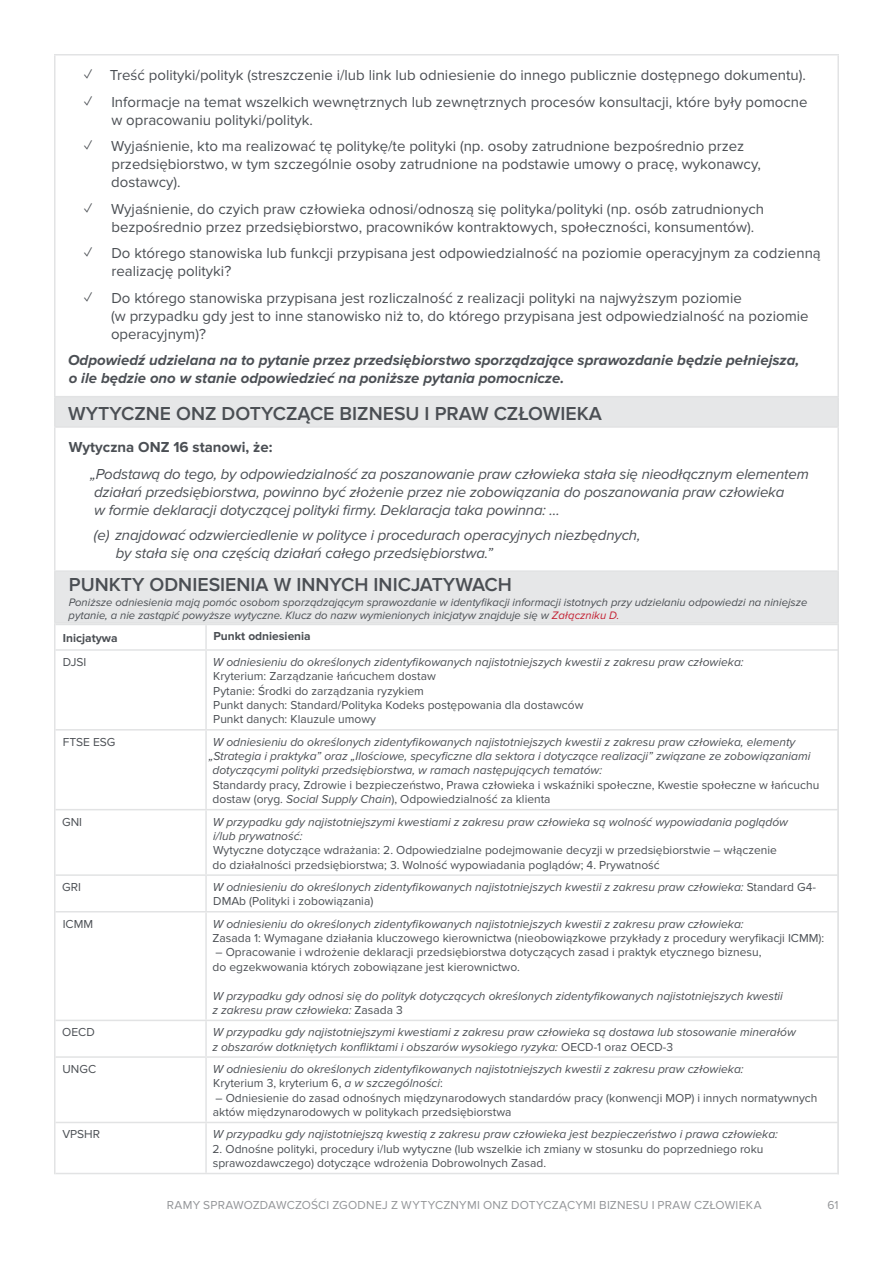
<style>
.page{position:relative;width:893px;height:1263px;background:#fff}
.page>*{position:absolute;margin:0;border:0;box-sizing:border-box;transform-origin:0 0}
.t1{font:600 19.5px "Proxima Nova";color:#4b4f54}
.t2{font:15px/18px "Proxima Nova";color:#4b4f54}
.t3{font:italic 15px/18px "Proxima Nova";letter-spacing:-.01em;color:#4b4f54}
.t4{font:italic 700 15px/18px "Proxima Nova";color:#4b4f54}
.t5{font:700 15px "Proxima Nova";color:#4b4f54}
.t6{font:italic 12px/14.4px "Proxima Nova";color:#4b4f54}
.t7{font:12px/14.4px "Proxima Nova";color:#4b4f54}
.t8{font:12px "Proxima Nova";letter-spacing:.02em;color:#939598}
.t9{font:700 12px "Proxima Nova";color:#4b4f54}
.t10{font:italic 11.25px/12.8px "Proxima Nova";color:#4b4f54}
.s1{color:#c32032}
.s2{font-style:italic}
.s3{font-style:normal}
</style>
<div class="page">
<svg style="left:56px;top:397px;width:781px;height:225px"></svg>
<hr style="left:54px;top:570px;width:785px;height:2px;background:#e2e3e4">
<hr style="left:54px;top:572px;width:2px;height:50px;background:#e2e3e4">
<hr style="left:837px;top:572px;width:2px;height:50px;background:#e2e3e4">
<hr style="left:54px;top:622px;width:785px;height:2px;background:#e2e3e4">
<hr style="left:54px;top:428px;width:2px;height:142px;background:#e2e3e4">
<hr style="left:837px;top:428px;width:2px;height:142px;background:#e2e3e4">
<hr style="left:54px;top:624px;width:2px;height:550px;background:#e2e3e4">
<hr style="left:837px;top:624px;width:2px;height:550px;background:#e2e3e4">
<hr style="left:54px;top:397px;width:2px;height:29px;background:#e2e3e4">
<hr style="left:837px;top:397px;width:2px;height:29px;background:#e2e3e4">
<hr style="left:54px;top:426px;width:785px;height:2px;background:#e2e3e4">
<hr style="left:54px;top:54px;width:785px;height:2px;background:#e2e3e4">
<hr style="left:54px;top:55px;width:2px;height:341px;background:#e2e3e4">
<hr style="left:837px;top:55px;width:2px;height:341px;background:#e2e3e4">
<hr style="left:54px;top:396px;width:785px;height:1px;background:#e2e3e4">
<hr style="left:56px;top:1173px;width:150px;height:1px;background:#e2e3e4">
<hr style="left:56px;top:624px;width:150px;height:1px;background:#e2e3e4">
<hr style="left:206px;top:624px;width:632px;height:1px;background:#e2e3e4">
<hr style="left:205px;top:625px;width:2px;height:24px;background:#e2e3e4">
<hr style="left:56px;top:649px;width:150px;height:2px;background:#e2e3e4">
<hr style="left:206px;top:649px;width:632px;height:2px;background:#e2e3e4">
<hr style="left:205px;top:651px;width:2px;height:78px;background:#e2e3e4">
<hr style="left:56px;top:729px;width:150px;height:1px;background:#e2e3e4">
<hr style="left:206px;top:729px;width:633px;height:1px;background:#e2e3e4">
<hr style="left:205px;top:730px;width:2px;height:79px;background:#e2e3e4">
<hr style="left:56px;top:809px;width:150px;height:1px;background:#e2e3e4">
<hr style="left:206px;top:809px;width:633px;height:1px;background:#e2e3e4">
<hr style="left:205px;top:810px;width:2px;height:64px;background:#e2e3e4">
<hr style="left:56px;top:874px;width:150px;height:2px;background:#e2e3e4">
<hr style="left:206px;top:874px;width:633px;height:2px;background:#e2e3e4">
<hr style="left:205px;top:876px;width:2px;height:35px;background:#e2e3e4">
<hr style="left:56px;top:911px;width:150px;height:1px;background:#e2e3e4">
<hr style="left:206px;top:911px;width:633px;height:1px;background:#e2e3e4">
<hr style="left:205px;top:912px;width:2px;height:108px;background:#e2e3e4">
<hr style="left:56px;top:1020px;width:150px;height:1px;background:#e2e3e4">
<hr style="left:206px;top:1020px;width:633px;height:1px;background:#e2e3e4">
<hr style="left:205px;top:1021px;width:2px;height:35px;background:#e2e3e4">
<hr style="left:56px;top:1056px;width:150px;height:2px;background:#e2e3e4">
<hr style="left:206px;top:1056px;width:633px;height:2px;background:#e2e3e4">
<hr style="left:205px;top:1058px;width:2px;height:64px;background:#e2e3e4">
<hr style="left:56px;top:1122px;width:150px;height:1px;background:#e2e3e4">
<hr style="left:206px;top:1122px;width:633px;height:1px;background:#e2e3e4">
<hr style="left:205px;top:1123px;width:2px;height:50px;background:#e2e3e4">
<hr style="left:206px;top:1173px;width:633px;height:1px;background:#e2e3e4">
<p class="t2" style="left:84px;top:66px;width:723px">✓ Treść polityki/polityk (streszczenie i/lub link lub odniesienie do innego publicznie dostępnego dokumentu).</p>
<p class="t2" style="left:111px;top:93px;width:698px;text-indent:-27px">✓ Informacje na temat wszelkich wewnętrznych lub zewnętrznych procesów konsultacji, które były pomocne w opracowaniu polityki/polityk.</p>
<p class="t2" style="left:111px;top:137px;width:651px;text-indent:-27px">✓ Wyjaśnienie, kto ma realizować tę politykę/te polityki (np. osoby zatrudnione bezpośrednio przez przedsiębiorstwo, w tym szczególnie osoby zatrudnione na podstawie umowy o pracę, wykonawcy, dostawcy).</p>
<p class="t2" style="left:111px;top:200px;width:654px;text-indent:-27px">✓ Wyjaśnienie, do czyich praw człowieka odnosi/odnoszą się polityka/polityki (np. osób zatrudnionych bezpośrednio przez przedsiębiorstwo, pracowników kontraktowych, społeczności, konsumentów).</p>
<p class="t2" style="left:111px;top:244px;width:711px;text-indent:-27px">✓ Do którego stanowiska lub funkcji przypisana jest odpowiedzialność na poziomie operacyjnym za codzienną realizację polityki?</p>
<p class="t2" style="left:111px;top:289px;width:699px;text-indent:-27px">✓ Do którego stanowiska przypisana jest rozliczalność z realizacji polityki na najwyższym poziomie<br>(w przypadku gdy jest to inne stanowisko niż to, do którego przypisana jest odpowiedzialność na poziomie operacyjnym)?</p>
<p class="t4" style="left:68px;top:352px;width:733px">Odpowiedź udzielana na to pytanie przez przedsiębiorstwo sporządzające sprawozdanie będzie pełniejsza, o ile będzie ono w stanie odpowiedzieć na poniższe pytania pomocnicze.</p>
<h1 class="t1" style="left:68px;top:402px;width:535px">WYTYCZNE ONZ DOTYCZĄCE BIZNESU I PRAW CZŁOWIEKA</h1>
<p class="t5" style="left:69px;top:439px;width:205px">Wytyczna ONZ 16 stanowi, że:</p>
<p class="t3" style="left:90px;top:465px;width:720px">„Podstawą do tego, by odpowiedzialność za poszanowanie praw człowieka stała się nieodłącznym elementem działań przedsiębiorstwa, powinno być złożenie przez nie zobowiązania do poszanowania praw człowieka<br>w formie deklaracji dotyczącej polityki firmy. Deklaracja taka powinna: …</p>
<p class="t3" style="left:116px;top:526px;width:526px;text-indent:-22px">(e) znajdować odzwierciedlenie w polityce i procedurach operacyjnych niezbędnych, by stała się ona częścią działań całego przedsiębiorstwa.”</p>
<h1 class="t1" style="left:69px;top:573px;width:445px">PUNKTY ODNIESIENIA W INNYCH INICJATYWACH</h1>
<p class="t10" style="left:69px;top:596px;width:740px">Poniższe odniesienia mają pomóc osobom sporządzającym sprawozdanie w identyfikacji informacji istotnych przy udzielaniu odpowiedzi na niniejsze pytanie, a nie zastąpić powyższe wytyczne. Klucz do nazw wymienionych inicjatyw znajduje się w <span class="s1">Załączniku D.</span></p>
<p class="t9" style="left:63px;top:631px;width:56px">Inicjatywa</p>
<p class="t9" style="left:213px;top:629px;width:99px">Punkt odniesienia</p>
<p class="t7" style="left:63px;top:655px;width:25px">DJSI</p>
<p class="t6" style="left:213px;top:655px;width:532px">W odniesieniu do określonych zidentyfikowanych najistotniejszych kwestii z zakresu praw człowieka:</p>
<p class="t7" style="left:213px;top:669px;width:372px">Kryterium: Zarządzanie łańcuchem dostaw<br>Pytanie: Środki do zarządzania ryzykiem<br>Punkt danych: Standard/Polityka Kodeks postępowania dla dostawców Punkt danych: Klauzule umowy</p>
<p class="t7" style="left:63px;top:735px;width:54px">FTSE ESG</p>
<p class="t6" style="left:213px;top:735px;width:584px">W odniesieniu do określonych zidentyfikowanych najistotniejszych kwestii z zakresu praw człowieka, elementy</p>
<p class="t6" style="left:209px;top:749px;width:603px">„Strategia i praktyka” oraz „Ilościowe, specyficzne dla sektora i dotyczące realizacji” związane ze zobowiązaniami</p>
<p class="t6" style="left:212px;top:763px;width:391px">dotyczącymi polityki przedsiębiorstwa, w ramach następujących tematów:</p>
<p class="t7" style="left:213px;top:778px;width:608px">Standardy pracy, Zdrowie i bezpieczeństwo, Prawa człowieka i wskaźniki społeczne, Kwestie społeczne w łańcuchu dostaw (oryg. <span class="s2">Social Supply Chain</span>), Odpowiedzialność za klienta</p>
<p class="t7" style="left:62px;top:814px;width:21px">GNI</p>
<p class="t6" style="left:213px;top:814px;width:577px">W przypadku gdy najistotniejszymi kwestiami z zakresu praw człowieka są wolność wypowiadania poglądów i/lub prywatność:</p>
<p class="t7" style="left:213px;top:843px;width:566px">Wytyczne dotyczące wdrażania: 2. Odpowiedzialne podejmowanie decyzji w przedsiębiorstwie – włączenie do działalności przedsiębiorstwa; 3. Wolność wypowiadania poglądów; 4. Prywatność</p>
<p class="t7" style="left:62px;top:880px;width:20px">GRI</p>
<p class="t6" style="left:213px;top:880px;width:605px">W odniesieniu do określonych zidentyfikowanych najistotniejszych kwestii z zakresu praw człowieka: <span class="s3">Standard G4-<br>DMAb (Polityki i zobowiązania)</span></p>
<p class="t7" style="left:63px;top:916px;width:32px">ICMM</p>
<p class="t6" style="left:213px;top:917px;width:532px">W odniesieniu do określonych zidentyfikowanych najistotniejszych kwestii z zakresu praw człowieka:</p>
<p class="t7" style="left:213px;top:931px;width:613px">Zasada 1: Wymagane działania kluczowego kierownictwa (nieobowiązkowe przykłady z procedury weryfikacji ICMM):</p>
<p class="t7" style="left:213px;top:945px;width:550px">– Opracowanie i wdrożenie deklaracji przedsiębiorstwa dotyczących zasad i praktyk etycznego biznesu, do egzekwowania których zobowiązane jest kierownictwo.</p>
<p class="t6" style="left:212px;top:989px;width:572px">W przypadku gdy odnosi się do polityk dotyczących określonych zidentyfikowanych najistotniejszych kwestii z zakresu praw człowieka: <span class="s3">Zasada 3</span></p>
<p class="t7" style="left:62px;top:1025px;width:34px">OECD</p>
<p class="t6" style="left:212px;top:1025px;width:585px">W przypadku gdy najistotniejszymi kwestiami z zakresu praw człowieka są dostawa lub stosowanie minerałów z obszarów dotkniętych konfliktami i obszarów wysokiego ryzyka: <span class="s3">OECD-1 oraz OECD-3</span></p>
<p class="t7" style="left:63px;top:1062px;width:35px">UNGC</p>
<p class="t6" style="left:213px;top:1062px;width:532px">W odniesieniu do określonych zidentyfikowanych najistotniejszych kwestii z zakresu praw człowieka:<br><span class="s3">Kryterium 3, kryterium 6,</span> a w szczególności<span class="s3">:</span></p>
<p class="t7" style="left:213px;top:1091px;width:606px">– Odniesienie do zasad odnośnych międzynarodowych standardów pracy (konwencji MOP) i innych normatywnych aktów międzynarodowych w politykach przedsiębiorstwa</p>
<p class="t7" style="left:62px;top:1127px;width:39px">VPSHR</p>
<p class="t6" style="left:213px;top:1127px;width:567px">W przypadku gdy najistotniejszą kwestią z zakresu praw człowieka jest bezpieczeństwo i prawa człowieka:</p>
<p class="t7" style="left:213px;top:1142px;width:552px">2. Odnośne polityki, procedury i/lub wytyczne (lub wszelkie ich zmiany w stosunku do poprzedniego roku sprawozdawczego) dotyczące wdrożenia Dobrowolnych Zasad.</p>
<p class="t8" style="left:167px;top:1198px;width:596px">RAMY SPRAWOZDAWCZOŚCI ZGODNEJ Z WYTYCZNYMI ONZ DOTYCZĄCYMI BIZNESU I PRAW CZŁOWIEKA</p>
<p class="t8" style="left:827px;top:1198px;width:13px">61</p>
</div>
